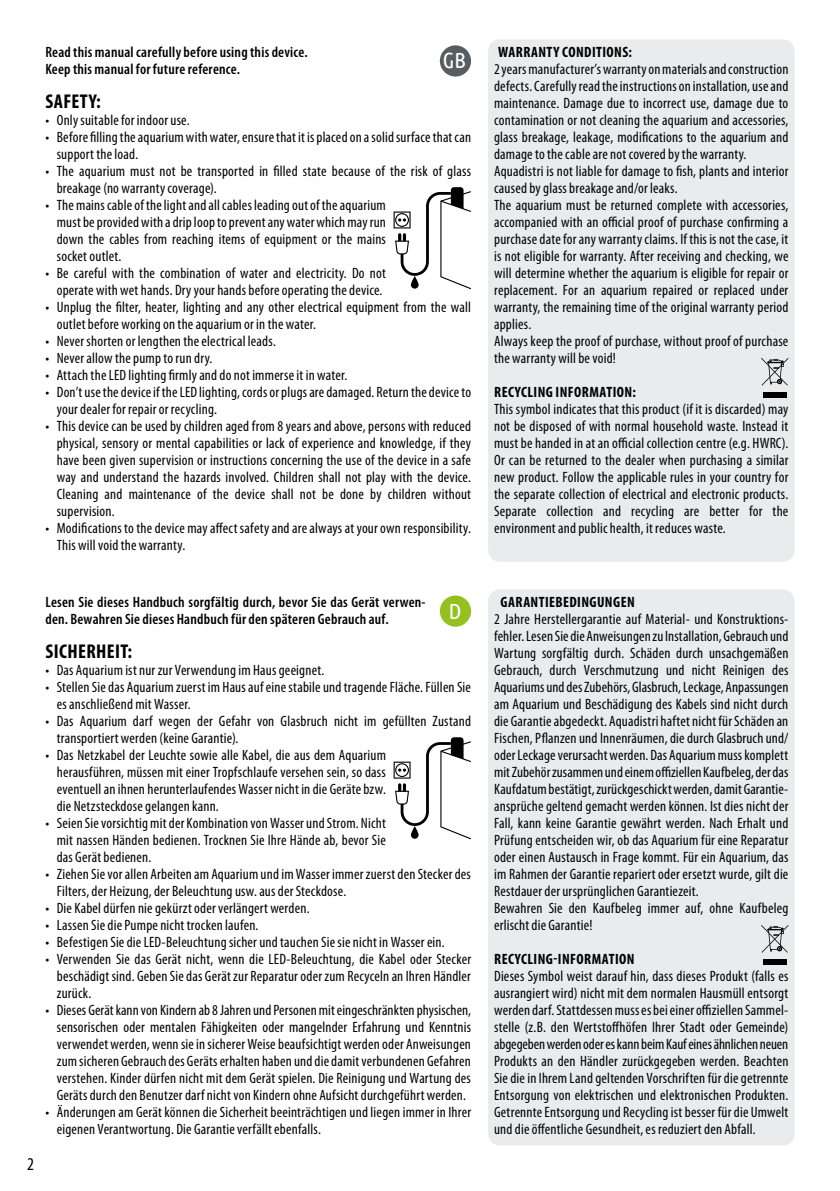
<style>
.page{position:relative;width:840px;height:1191px;background:#fff}
.page>*{position:absolute;margin:0;border:0;box-sizing:border-box;transform-origin:0 0}
.t1{font:22px "Ubuntu Condensed";color:#fff}
.t2{font:700 condensed 20px "Myriad Pro";letter-spacing:.02em;color:#000}
.t3{font:condensed 18px "Myriad Pro";color:#000}
.t4{font:condensed 15px/17px "Myriad Pro";letter-spacing:.015em;color:#000}
.t5{font:600 condensed 15px/17px "Myriad Pro";letter-spacing:.015em;color:#000}
.t6{font:700 condensed 15px "Myriad Pro";letter-spacing:.025em;color:#000}
</style>
<div class="page">
<div style="left:491px;top:42px;width:300px;height:517px;background:#e9ebec;border-radius:9px"></div>
<div style="left:488px;top:39px;width:306px;height:523px;border:6px solid #e9ebec;border-radius:9px"></div>
<svg style="left:761px;top:358px;width:27px;height:27px"></svg>
<div style="left:762px;top:391px;width:24px;height:6px;background:#000"></div>
<div style="left:491px;top:592px;width:300px;height:550px;background:#e9ebec;border-radius:9px"></div>
<div style="left:488px;top:589px;width:306px;height:556px;border:6px solid #e9ebec;border-radius:9px"></div>
<svg style="left:761px;top:925px;width:27px;height:27px"></svg>
<div style="left:762px;top:958px;width:24px;height:6px;background:#000"></div>
<div style="left:439px;top:45px;width:32px;height:32px;background:#575e62;border-radius:50%"></div>
<div style="left:439px;top:595px;width:32px;height:31px;background:#95c11f;border-radius:50%"></div>
<div style="left:450px;top:187px;width:13px;height:25px;background:#000;border-radius:3px"></div>
<svg style="left:393px;top:191px;width:78px;height:98px"></svg>
<div style="left:450px;top:737px;width:13px;height:25px;background:#000;border-radius:3px"></div>
<svg style="left:393px;top:741px;width:78px;height:98px"></svg>
<p class="t5" style="left:45px;top:43px;width:263px">Read this manual carefully before using this device.<br>Keep this manual for future reference.</p>
<h2 class="t2" style="left:46px;top:88px;width:57px">SAFETY:</h2>
<p class="t4" style="left:45px;top:111px;width:146px">• Only suitable for indoor use.</p>
<p class="t4" style="left:57px;top:128px;width:415px;text-indent:-11px">• Before filling the aquarium with water, ensure that it is placed on a solid surface that can support the load.</p>
<p class="t4" style="left:57px;top:162px;width:415px;text-indent:-11px">• The aquarium must not be transported in filled state because of the risk of glass breakage (no warranty coverage).</p>
<p class="t4" style="left:57px;top:196px;width:330px;text-align:justify;text-indent:-11px">• The mains cable of the light and all cables leading out of the aquarium must be provided with a drip loop to prevent any water which may run down the cables from reaching items of equipment or the mains socket outlet.</p>
<p class="t4" style="left:45px;top:264px;width:342px;text-align:center">• Be careful with the combination of water and electricity. Do not operate with wet hands. Dry your hands before operating the device.</p>
<p class="t4" style="left:57px;top:298px;width:415px;text-indent:-11px">• Unplug the filter, heater, lighting and any other electrical equipment from the wall outlet before working on the aquarium or in the water.</p>
<p class="t4" style="left:45px;top:332px;width:232px">• Never shorten or lengthen the electrical leads.</p>
<p class="t4" style="left:45px;top:349px;width:168px">• Never allow the pump to run dry.</p>
<p class="t4" style="left:45px;top:366px;width:303px">• Attach the LED lighting firmly and do not immerse it in water.</p>
<p class="t4" style="left:57px;top:383px;width:415px;text-indent:-11px">• Don’t use the device if the LED lighting, cords or plugs are damaged. Return the device to your dealer for repair or recycling.</p>
<p class="t4" style="left:57px;top:417px;width:415px;text-align:justify;text-indent:-11px">• This device can be used by children aged from 8 years and above, persons with reduced physical, sensory or mental capabilities or lack of experience and knowledge, if they have been given supervision or instructions concerning the use of the device in a safe way and understand the hazards involved. Children shall not play with the device.<br>Cleaning and maintenance of the device shall not be done by children without supervision.</p>
<p class="t4" style="left:57px;top:519px;width:415px;text-indent:-11px">• Modifications to the device may affect safety and are always at your own responsibility.<br>This will void the warranty.</p>
<h1 class="t1" style="left:442px;top:47px;width:25px">GB</h1>
<p class="t3" style="left:27px;top:1153px;width:8px">2</p>
<p class="t5" style="left:45px;top:593px;width:381px">Lesen Sie dieses Handbuch sorgfältig durch, bevor Sie das Gerät verwen&shy;den. Bewahren Sie dieses Handbuch für den späteren Gebrauch auf.</p>
<h2 class="t2" style="left:46px;top:638px;width:88px">SICHERHEIT:</h2>
<p class="t4" style="left:45px;top:661px;width:280px">• Das Aquarium ist nur zur Verwendung im Haus geeignet.</p>
<p class="t4" style="left:57px;top:678px;width:415px;text-indent:-11px">• Stellen Sie das Aquarium zuerst im Haus auf eine stabile und tragende Fläche. Füllen Sie es anschließend mit Wasser.</p>
<p class="t4" style="left:57px;top:712px;width:415px;text-indent:-11px">• Das Aquarium darf wegen der Gefahr von Glasbruch nicht im gefüllten Zustand transportiert werden (keine Garantie).</p>
<p class="t4" style="left:57px;top:746px;width:330px;text-align:justify;text-indent:-11px">• Das Netzkabel der Leuchte sowie alle Kabel, die aus dem Aquarium herausführen, müssen mit einer Tropfschlaufe versehen sein, so dass eventuell an ihnen herunterlaufendes Wasser nicht in die Geräte bzw. die Netzsteckdose gelangen kann.</p>
<p class="t4" style="left:57px;top:814px;width:330px;text-align:justify;text-indent:-11px">• Seien Sie vorsichtig mit der Kombination von Wasser und Strom. Nicht mit nassen Händen bedienen. Trocknen Sie Ihre Hände ab, bevor Sie das Gerät bedienen.</p>
<p class="t4" style="left:57px;top:865px;width:415px;text-indent:-11px">• Ziehen Sie vor allen Arbeiten am Aquarium und im Wasser immer zuerst den Stecker des<br>Filters, der Heizung, der Beleuchtung usw. aus der Steckdose.</p>
<p class="t4" style="left:45px;top:899px;width:265px">• Die Kabel dürfen nie gekürzt oder verlängert werden.</p>
<p class="t4" style="left:45px;top:916px;width:214px">• Lassen Sie die Pumpe nicht trocken laufen.</p>
<p class="t4" style="left:45px;top:933px;width:400px">• Befestigen Sie die LED-Beleuchtung sicher und tauchen Sie sie nicht in Wasser ein.</p>
<p class="t4" style="left:57px;top:950px;width:415px;text-align:justify;text-indent:-11px">• Verwenden Sie das Gerät nicht, wenn die LED-Beleuchtung, die Kabel oder Stecker beschädigt sind. Geben Sie das Gerät zur Reparatur oder zum Recyceln an Ihren Händler zurück.</p>
<p class="t4" style="left:57px;top:1001px;width:415px;text-align:justify;text-indent:-11px">• Dieses Gerät kann von Kindern ab 8 Jahren und Personen mit eingeschränkten physischen, sensorischen oder mentalen Fähigkeiten oder mangelnder Erfahrung und Kenntnis verwendet werden, wenn sie in sicherer Weise beaufsichtigt werden oder Anweisungen zum sicheren Gebrauch des Geräts erhalten haben und die damit verbundenen Gefahren verstehen. Kinder dürfen nicht mit dem Gerät spielen. Die Reinigung und Wartung des Geräts durch den Benutzer darf nicht von Kindern ohne Aufsicht durchgeführt werden.</p>
<p class="t4" style="left:57px;top:1103px;width:415px;text-indent:-11px">• Änderungen am Gerät können die Sicherheit beeinträchtigen und liegen immer in Ihrer eigenen Verantwortung. Die Garantie verfällt ebenfalls.</p>
<h1 class="t1" style="left:448px;top:597px;width:14px">D</h1>
<p class="t6" style="left:498px;top:42px;width:135px">WARRANTY CONDITIONS:</p>
<p class="t4" style="left:494px;top:60px;width:296px">2 years manufacturer’s warranty on materials and construction defects. Carefully read the instructions on installation, use and maintenance. Damage due to incorrect use, damage due to contamination or not cleaning the aquarium and accessories, glass breakage, leakage, modifications to the aquarium and damage to the cable are not covered by the warranty.<br>Aquadistri is not liable for damage to fish, plants and interior caused by glass breakage and/or leaks.<br>The aquarium must be returned complete with accessories, accompanied with an official proof of purchase confirming a purchase date for any warranty claims. If this is not the case, it is not eligible for warranty. After receiving and checking, we will determine whether the aquarium is eligible for repair or replacement. For an aquarium repaired or replaced under warranty, the remaining time of the original warranty period applies.<br>Always keep the proof of purchase, without proof of purchase the warranty will be void!</p>
<p class="t6" style="left:494px;top:382px;width:143px">RECYCLING INFORMATION:</p>
<p class="t4" style="left:494px;top:400px;width:296px;text-align:justify">This symbol indicates that this product (if it is discarded) may not be disposed of with normal household waste. Instead it must be handed in at an official collection centre (e.g. HWRC).<br>Or can be returned to the dealer when purchasing a similar new product. Follow the applicable rules in your country for the separate collection of electrical and electronic products.<br>Separate collection and recycling are better for the environment and public health, it reduces waste.</p>
<p class="t6" style="left:500px;top:592px;width:136px">GARANTIEBEDINGUNGEN</p>
<p class="t4" style="left:494px;top:610px;width:296px">2 Jahre Herstellergarantie auf Material- und Konstruktions&shy;fehler. Lesen Sie die Anweisungen zu Installation, Gebrauch und Wartung sorgfältig durch. Schäden durch unsachgemäßen Gebrauch, durch Verschmutzung und nicht Reinigen des Aquariums und des Zubehörs, Glasbruch, Leckage, Anpassungen am Aquarium und Beschädigung des Kabels sind nicht durch die Garantie abgedeckt. Aquadistri haftet nicht für Schäden an Fischen, Pflanzen und Innenräumen, die durch Glasbruch und/ oder Leckage verursacht werden. Das Aquarium muss komplett mit Zubehör zusammen und einem offiziellen Kaufbeleg, der das Kaufdatum bestätigt, zurückgeschickt werden, damit Garantie&shy;ansprüche geltend gemacht werden können. Ist dies nicht der Fall, kann keine Garantie gewährt werden. Nach Erhalt und Prüfung entscheiden wir, ob das Aquarium für eine Reparatur oder einen Austausch in Frage kommt. Für ein Aquarium, das im Rahmen der Garantie repariert oder ersetzt wurde, gilt die Restdauer der ursprünglichen Garantiezeit.<br>Bewahren Sie den Kaufbeleg immer auf, ohne Kaufbeleg erlischt die Garantie!</p>
<p class="t6" style="left:494px;top:949px;width:142px">RECYCLING-INFORMATION</p>
<p class="t4" style="left:494px;top:967px;width:296px;text-align:justify">Dieses Symbol weist darauf hin, dass dieses Produkt (falls es ausrangiert wird) nicht mit dem normalen Hausmüll entsorgt werden darf. Stattdessen muss es bei einer offiziellen Sammel&shy;stelle (z.B. den Wertstoffhöfen Ihrer Stadt oder Gemeinde) abgegeben werden oder es kann beim Kauf eines ähnlichen neuen Produkts an den Händler zurückgegeben werden. Beachten Sie die in Ihrem Land geltenden Vorschriften für die getrennte Entsorgung von elektrischen und elektronischen Produkten.<br>Getrennte Entsorgung und Recycling ist besser für die Umwelt und die öffentliche Gesundheit, es reduziert den Abfall.</p>
</div>
